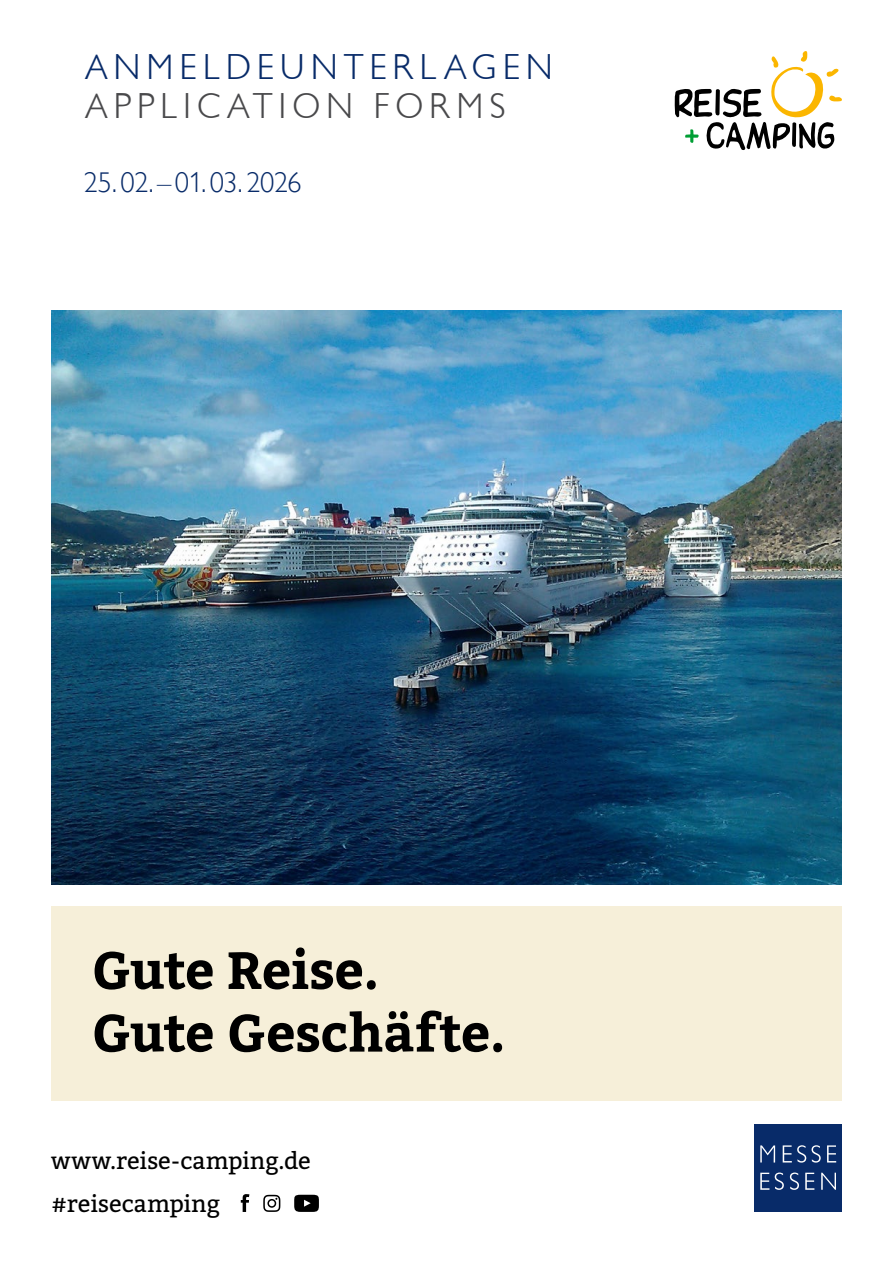
<style>
.page{position:relative;width:893px;height:1263px;background:#fff}
.page>*{position:absolute;margin:0;border:0;box-sizing:border-box;transform-origin:0 0}
.t1{font:700 52.2px/62.7px "Bitter";letter-spacing:-.01em;color:#000}
.t2{font:300 37.2px "Gill Sans BQ";letter-spacing:.155em;color:#082b69}
.t3{font:300 37.2px "Gill Sans BQ";letter-spacing:.155em;color:#49494b}
.t4{font:300 29.7px "Gill Sans BQ";letter-spacing:.05em;color:#082b69}
.t5{font:300 28.5px "Gill Sans Nova";letter-spacing:-.02em;color:#082b69}
.t6{font:23.55px/42.8px "Bitter";letter-spacing:-.005em;color:#000}
</style>
<div class="page">
<div style="left:754px;top:1124px;width:88px;height:88px;background:#082b69"></div>
<svg style="left:760px;top:1145px;width:76px;height:17px"></svg>
<svg style="left:760px;top:1172px;width:76px;height:18px"></svg>
<svg style="left:675px;top:51px;width:167px;height:99px"></svg>
<div style="left:51px;top:906px;width:791px;height:194px;background:#f6efd9"></div>
<svg style="left:241px;top:1194px;width:8px;height:18px"></svg>
<svg style="left:294px;top:1195px;width:25px;height:17px"></svg>
<svg style="left:263px;top:1195px;width:17px;height:17px"></svg>
<img style="left:51px;top:310px;width:791px;height:575px">
<h2 class="t2" style="left:85px;top:47px;width:469px">ANMELDEUNTERLAGEN</h2>
<h2 class="t3" style="left:85px;top:87px;width:422px">APPLICATION FORMS</h2>
<p class="t4" style="left:85px;top:167px;width:198px">19.–23. 02. 2025</p>
<p class="t5" style="left:83px;top:167px;width:220px">25.02. –01.03. 2026</p>
<h1 class="t1" style="left:92px;top:941px;width:415px">Gute Reise.<br>Gute Geschäfte.</h1>
<p class="t6" style="left:51px;top:1140px;width:261px">www.reise-camping.de #reisecamping</p>
</div>
